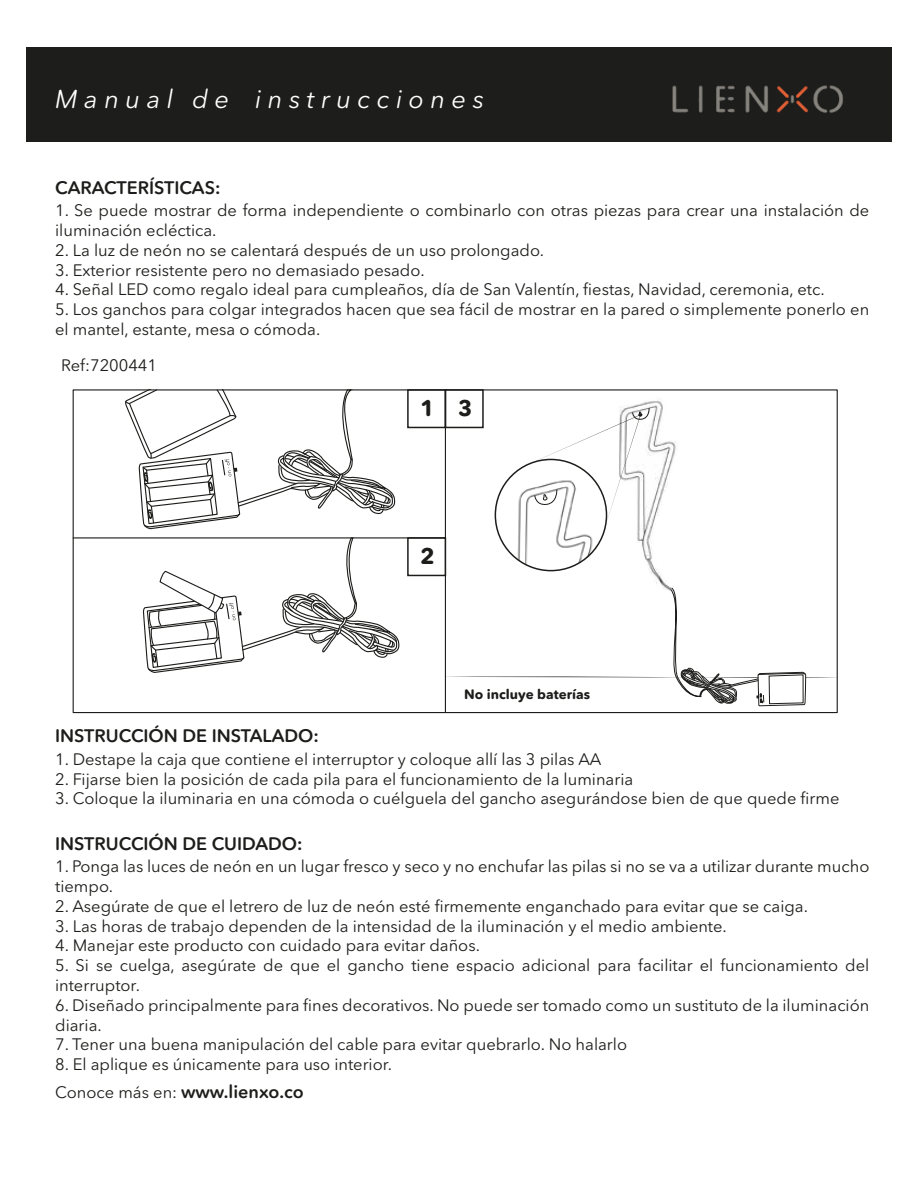
<style>
.page{position:relative;width:918px;height:1188px;background:#fff}
.page>*{position:absolute;margin:0;border:0;box-sizing:border-box;transform-origin:0 0}
.t1{font:italic 25.65px "Avenir Next Rounded Std";color:#fff}
.t2{font:700 22.5px "Avenir Next Rounded Std";color:#1d1d1b}
.t3{font:600 18px "Avenir Next Rounded Std";color:#1d1d1b}
.t4{font:16.5px/19.8px "Avenir Next Rounded Std";color:#1d1d1b}
.t5{font:700 13.5px "Avenir Next Rounded Std";color:#1d1d1b}
.s1{font-weight:400;font-size:16.5px}
</style>
<div class="page">
<img style="left:619px;top:400px;width:57px;height:188px">
<div style="left:26px;top:47px;width:866px;height:95px;background:#1d1d1b"></div>
<hr style="left:73px;top:537px;width:372px;height:1px;background:#1d1d1b">
<hr style="left:445px;top:390px;width:1px;height:323px;background:#1d1d1b">
<div style="left:407px;top:389px;width:39px;height:39px;border:2px solid #1d1d1b"></div>
<div style="left:407px;top:537px;width:39px;height:39px;border:2px solid #1d1d1b"></div>
<svg style="left:125px;top:389px;width:270px;height:141px"></svg>
<svg style="left:142px;top:537px;width:257px;height:136px"></svg>
<div style="left:445px;top:389px;width:39px;height:39px;border:2px solid #1d1d1b"></div>
<svg style="left:446px;top:588px;width:391px;height:118px"></svg>
<img style="left:672px;top:85px;width:171px;height:28px">
<img style="left:516px;top:488px;width:80px;height:83px">
<svg style="left:530px;top:408px;width:120px;height:119px"></svg>
<div style="left:495px;top:459px;width:112px;height:112px;border:2px solid #1d1d1b;border-radius:50%"></div>
<h1 class="t1" style="left:55px;top:84px;width:430px">M a n u a l d e i n s t r u c c i o n e s</h1>
<p class="t3" style="left:55px;top:176px;width:167px">CARACTERÍSTICAS:</p>
<p class="t4" style="left:55px;top:201px;width:816px">1. Se puede mostrar de forma independiente o combinarlo con otras piezas para crear una instalación de iluminación ecléctica.</p>
<p class="t4" style="left:55px;top:240px;width:491px">2. La luz de neón no se calentará después de un uso prolongado.</p>
<p class="t4" style="left:55px;top:260px;width:371px">3. Exterior resistente pero no demasiado pesado.</p>
<p class="t4" style="left:55px;top:280px;width:771px">4. Señal LED como regalo ideal para cumpleaños, día de San Valentín, fiestas, Navidad, ceremonia, etc.</p>
<p class="t4" style="left:55px;top:300px;width:816px">5. Los ganchos para colgar integrados hacen que sea fácil de mostrar en la pared o simplemente ponerlo en el mantel, estante, mesa o cómoda.</p>
<p class="t4" style="left:61px;top:355px;width:97px">Ref:7200441</p>
<h2 class="t2" style="left:420px;top:394px;width:16px">1</h2>
<h2 class="t2" style="left:458px;top:394px;width:16px">3</h2>
<h2 class="t2" style="left:420px;top:542px;width:16px">2</h2>
<p class="t5" style="left:464px;top:686px;width:127px">No incluye baterías</p>
<p class="t3" style="left:55px;top:725px;width:265px">INSTRUCCIÓN DE INSTALADO:</p>
<p class="t4" style="left:55px;top:749px;width:548px">1. Destape la caja que contiene el interruptor y coloque allí las 3 pilas AA</p>
<p class="t4" style="left:55px;top:769px;width:580px">2. Fijarse bien la posición de cada pila para el funcionamiento de la luminaria</p>
<p class="t4" style="left:55px;top:789px;width:786px">3. Coloque la iluminaria en una cómoda o cuélguela del gancho asegurándose bien de que quede firme</p>
<p class="t3" style="left:55px;top:832px;width:249px">INSTRUCCIÓN DE CUIDADO:</p>
<p class="t4" style="left:55px;top:857px;width:816px">1. Ponga las luces de neón en un lugar fresco y seco y no enchufar las pilas si no se va a utilizar durante mucho tiempo.</p>
<p class="t4" style="left:55px;top:896px;width:754px">2. Asegúrate de que el letrero de luz de neón esté firmemente enganchado para evitar que se caiga.</p>
<p class="t4" style="left:55px;top:916px;width:673px">3. Las horas de trabajo dependen de la intensidad de la iluminación y el medio ambiente.</p>
<p class="t4" style="left:55px;top:936px;width:426px">4. Manejar este producto con cuidado para evitar daños.</p>
<p class="t4" style="left:55px;top:956px;width:816px">5. Si se cuelga, asegúrate de que el gancho tiene espacio adicional para facilitar el funcionamiento del interruptor.</p>
<p class="t4" style="left:55px;top:995px;width:816px">6. Diseñado principalmente para fines decorativos. No puede ser tomado como un sustituto de la iluminación diaria.</p>
<p class="t4" style="left:55px;top:1035px;width:573px">7. Tener una buena manipulación del cable para evitar quebrarlo. No halarlo</p>
<p class="t4" style="left:55px;top:1055px;width:339px">8. El aplique es únicamente para uso interior.</p>
<p class="t3" style="left:55px;top:1080px;width:250px"><span class="s1">Conoce más en:</span> www.lienxo.co</p>
</div>
